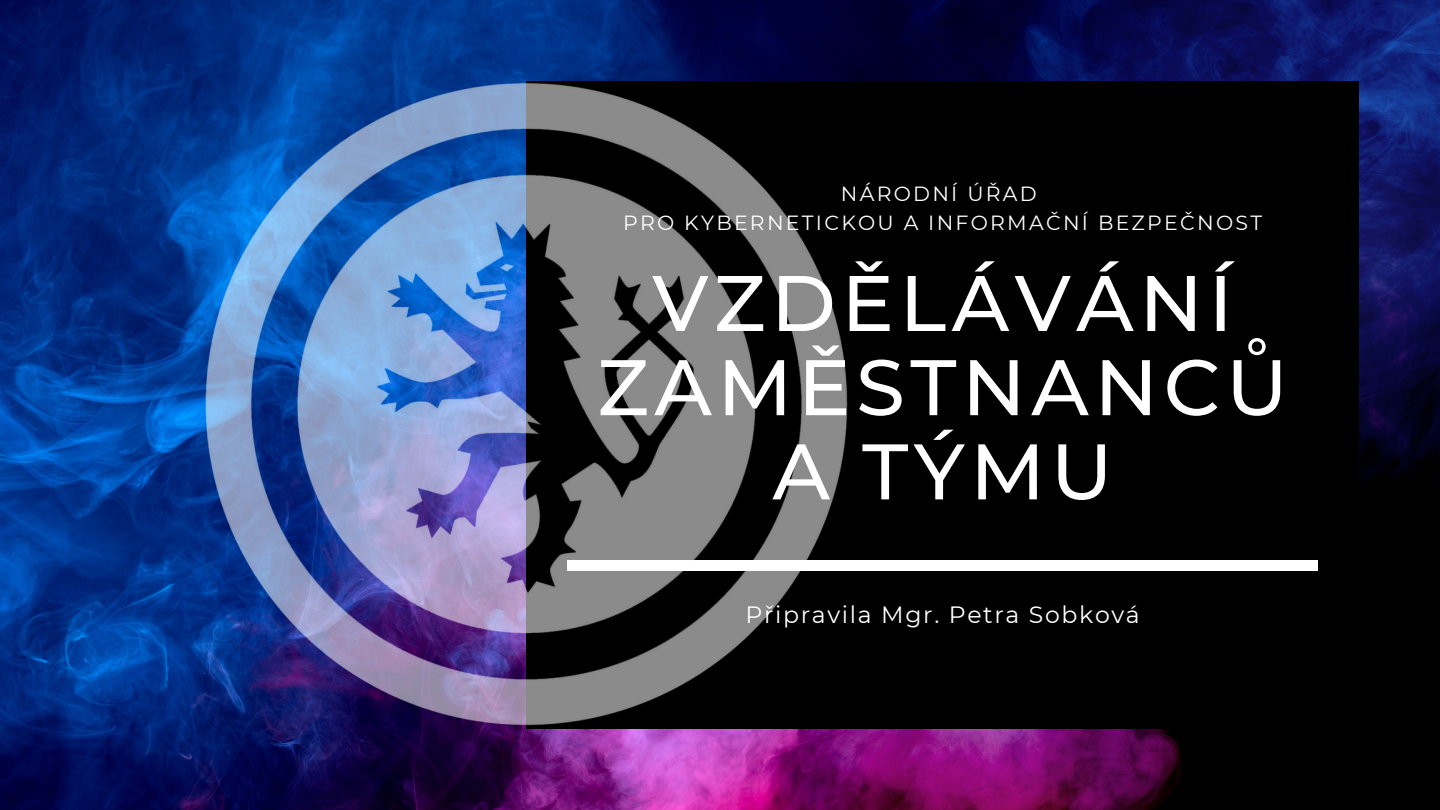
<style>
.page{position:relative;width:1440px;height:810px;background:#fff}
.page>*{position:absolute;margin:0;border:0;box-sizing:border-box;transform-origin:0 0}
.t1{font:500 78.6px/84.2px "Montserrat";letter-spacing:.07em;color:#fff;text-align:center}
.t2{font:23.6px "Montserrat";letter-spacing:.07em;color:#fff}
.t3{font:20.5px/28.6px "Montserrat";letter-spacing:.11em;color:#fff;text-align:center}
</style>
<div class="page">
<img style="left:0;top:0;width:1440px;height:810px">
<div style="left:526px;top:81px;width:833px;height:648px;background:#000"></div>
<div style="left:567px;top:561px;width:751px;height:10px;background:#fff"></div>
<img style="left:182px;top:64px;width:689px;height:681px">
<p class="t3" style="left:623px;top:180px;width:640px">NÁRODNÍ ÚŘAD<br>PRO KYBERNETICKOU A INFORMAČNÍ BEZPEČNOST</p>
<h1 class="t1" style="left:597px;top:261px;width:692px">VZDĚLÁVÁNÍ<br>ZAMĚSTNANCŮ<br>A TÝMU</h1>
<p class="t2" style="left:745px;top:600px;width:396px">Připravila Mgr. Petra Sobková</p>
</div>
